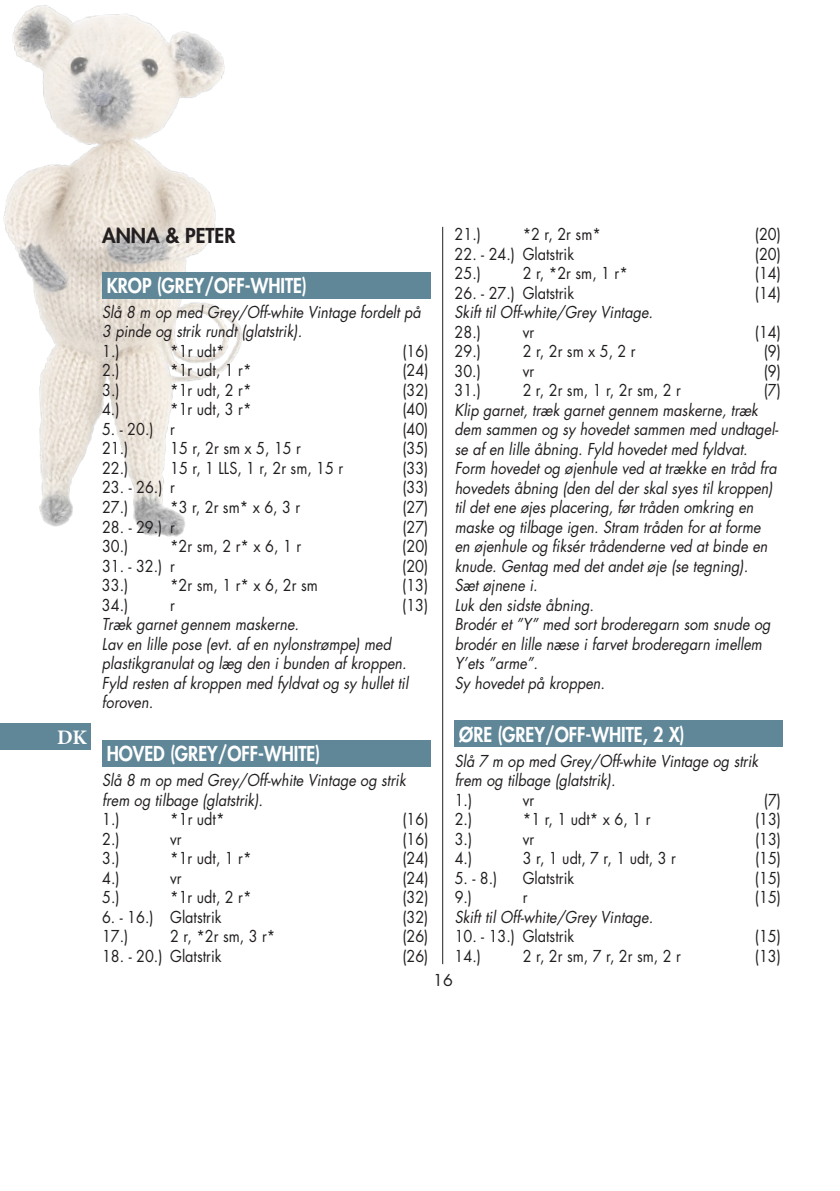
<style>
.page{position:relative;width:840px;height:1191px;background:#fff}
.page>*{position:absolute;margin:0;border:0;box-sizing:border-box;transform-origin:0 0}
.t1{font:700 20.6px "Minion Pro";color:#fff}
.t2{font:800 20px "Futura Std";color:#fff;scale:.9 1}
.t3{font:800 20px "Futura Std";color:#231f20}
.t4{font:italic 16px/19.4px "Futura Std";color:#231f20;scale:.9 1}
.t5{font:16px "Futura Std";color:#231f20;scale:.9 1}
.t6{font:16px "Futura Std";color:#231f20}
</style>
<div class="page">
<hr style="left:442px;top:227px;width:1px;height:737px;background:#231f20">
<div style="left:0;top:723px;width:91px;height:27px;background:#5f8798"></div>
<img style="left:3px;top:5px;width:274px;height:532px">
<div style="left:102px;top:272px;width:328px;height:26px;background:#5f8798"></div>
<div style="left:102px;top:740px;width:328px;height:26px;background:#5f8798"></div>
<div style="left:454px;top:720px;width:328px;height:27px;background:#5f8798"></div>
<p class="t1" style="left:57px;top:723px;width:31px">DK</p>
<p class="t3" style="left:102px;top:223px;width:135px">ANNA &amp; PETER</p>
<p class="t2" style="left:107px;top:273px;width:224px">KROP (GREY/OFF-WHITE)</p>
<p class="t4" style="left:102px;top:302px;width:355px">Slå 8 m op med Grey/Off-white Vintage fordelt på<br>3 pinde og strik rundt (glatstrik).</p>
<p class="t5" style="left:102px;top:341px;width:21px">1.)</p>
<p class="t5" style="left:170px;top:341px;width:62px">*1r udt*</p>
<p class="t5" style="left:402px;top:341px;width:30px">(16)</p>
<p class="t5" style="left:102px;top:360px;width:21px">2.)</p>
<p class="t5" style="left:170px;top:360px;width:92px">*1r udt, 1 r*</p>
<p class="t5" style="left:402px;top:360px;width:30px">(24)</p>
<p class="t5" style="left:102px;top:380px;width:21px">3.)</p>
<p class="t5" style="left:170px;top:380px;width:92px">*1r udt, 2 r*</p>
<p class="t5" style="left:402px;top:380px;width:30px">(32)</p>
<p class="t5" style="left:102px;top:399px;width:21px">4.)</p>
<p class="t5" style="left:170px;top:399px;width:92px">*1r udt, 3 r*</p>
<p class="t5" style="left:402px;top:399px;width:30px">(40)</p>
<p class="t5" style="left:102px;top:419px;width:82px">5. - 20.) r</p>
<p class="t5" style="left:402px;top:419px;width:30px">(40)</p>
<p class="t5" style="left:102px;top:438px;width:31px">21.)</p>
<p class="t5" style="left:170px;top:438px;width:147px">15 r, 2r sm x 5, 15 r</p>
<p class="t5" style="left:402px;top:438px;width:30px">(35)</p>
<p class="t5" style="left:102px;top:458px;width:31px">22.)</p>
<p class="t5" style="left:170px;top:458px;width:194px">15 r, 1 LLS, 1 r, 2r sm, 15 r</p>
<p class="t5" style="left:402px;top:458px;width:30px">(33)</p>
<p class="t5" style="left:102px;top:477px;width:82px">23. - 26.) r</p>
<p class="t5" style="left:402px;top:477px;width:30px">(33)</p>
<p class="t5" style="left:102px;top:497px;width:31px">27.)</p>
<p class="t5" style="left:170px;top:497px;width:146px">*3 r, 2r sm* x 6, 3 r</p>
<p class="t5" style="left:402px;top:497px;width:30px">(27)</p>
<p class="t5" style="left:102px;top:516px;width:82px">28. - 29.) r</p>
<p class="t5" style="left:402px;top:516px;width:30px">(27)</p>
<p class="t5" style="left:102px;top:536px;width:31px">30.)</p>
<p class="t5" style="left:170px;top:536px;width:147px">*2r sm, 2 r* x 6, 1 r</p>
<p class="t5" style="left:402px;top:536px;width:30px">(20)</p>
<p class="t5" style="left:102px;top:555px;width:82px">31. - 32.) r</p>
<p class="t5" style="left:402px;top:555px;width:30px">(20)</p>
<p class="t5" style="left:102px;top:575px;width:31px">33.)</p>
<p class="t5" style="left:170px;top:575px;width:166px">*2r sm, 1 r* x 6, 2r sm</p>
<p class="t5" style="left:402px;top:575px;width:30px">(13)</p>
<p class="t5" style="left:102px;top:594px;width:31px">34.)</p>
<p class="t5" style="left:170px;top:594px;width:7px">r</p>
<p class="t5" style="left:402px;top:594px;width:30px">(13)</p>
<p class="t4" style="left:102px;top:614px;width:342px">Træk garnet gennem maskerne.<br>Lav en lille pose (evt. af en nylonstrømpe) med plastikgranulat og læg den i bunden af kroppen.<br>Fyld resten af kroppen med fyldvat og sy hullet til foroven.</p>
<p class="t2" style="left:107px;top:741px;width:239px">HOVED (GREY/OFF-WHITE)</p>
<p class="t4" style="left:102px;top:770px;width:338px">Slå 8 m op med Grey/Off-white Vintage og strik frem og tilbage (glatstrik).</p>
<p class="t5" style="left:102px;top:809px;width:21px">1.)</p>
<p class="t5" style="left:170px;top:809px;width:62px">*1r udt*</p>
<p class="t5" style="left:402px;top:809px;width:30px">(16)</p>
<p class="t5" style="left:102px;top:828px;width:21px">2.)</p>
<p class="t5" style="left:170px;top:828px;width:14px">vr</p>
<p class="t5" style="left:402px;top:828px;width:30px">(16)</p>
<p class="t5" style="left:102px;top:848px;width:21px">3.)</p>
<p class="t5" style="left:170px;top:848px;width:92px">*1r udt, 1 r*</p>
<p class="t5" style="left:402px;top:848px;width:30px">(24)</p>
<p class="t5" style="left:102px;top:867px;width:21px">4.)</p>
<p class="t5" style="left:170px;top:867px;width:14px">vr</p>
<p class="t5" style="left:402px;top:867px;width:30px">(24)</p>
<p class="t5" style="left:102px;top:887px;width:21px">5.)</p>
<p class="t5" style="left:170px;top:887px;width:92px">*1r udt, 2 r*</p>
<p class="t5" style="left:402px;top:887px;width:30px">(32)</p>
<p class="t5" style="left:102px;top:906px;width:134px">6. - 16.) Glatstrik</p>
<p class="t5" style="left:402px;top:906px;width:30px">(32)</p>
<p class="t5" style="left:102px;top:926px;width:31px">17.)</p>
<p class="t5" style="left:170px;top:926px;width:118px">2 r, *2r sm, 3 r*</p>
<p class="t5" style="left:402px;top:926px;width:30px">(26)</p>
<p class="t5" style="left:102px;top:945px;width:134px">18. - 20.) Glatstrik</p>
<p class="t5" style="left:402px;top:945px;width:30px">(26)</p>
<p class="t5" style="left:454px;top:224px;width:31px">21.)</p>
<p class="t5" style="left:522px;top:224px;width:88px">*2 r, 2r sm*</p>
<p class="t5" style="left:754px;top:224px;width:30px">(20)</p>
<p class="t5" style="left:454px;top:243px;width:134px">22. - 24.) Glatstrik</p>
<p class="t5" style="left:754px;top:243px;width:30px">(20)</p>
<p class="t5" style="left:454px;top:263px;width:31px">25.)</p>
<p class="t5" style="left:522px;top:263px;width:118px">2 r, *2r sm, 1 r*</p>
<p class="t5" style="left:754px;top:263px;width:30px">(14)</p>
<p class="t5" style="left:454px;top:282px;width:134px">26. - 27.) Glatstrik</p>
<p class="t5" style="left:754px;top:282px;width:30px">(14)</p>
<p class="t4" style="left:454px;top:303px;width:222px">Skift til Off-white/Grey Vintage.</p>
<p class="t5" style="left:454px;top:321px;width:31px">28.)</p>
<p class="t5" style="left:522px;top:321px;width:14px">vr</p>
<p class="t5" style="left:754px;top:321px;width:30px">(14)</p>
<p class="t5" style="left:454px;top:341px;width:31px">29.)</p>
<p class="t5" style="left:522px;top:341px;width:127px">2 r, 2r sm x 5, 2 r</p>
<p class="t5" style="left:763px;top:341px;width:21px">(9)</p>
<p class="t5" style="left:454px;top:360px;width:31px">30.)</p>
<p class="t5" style="left:522px;top:360px;width:14px">vr</p>
<p class="t5" style="left:763px;top:360px;width:21px">(9)</p>
<p class="t5" style="left:454px;top:380px;width:31px">31.)</p>
<p class="t5" style="left:522px;top:380px;width:177px">2 r, 2r sm, 1 r, 2r sm, 2 r</p>
<p class="t5" style="left:763px;top:380px;width:21px">(7)</p>
<p class="t4" style="left:454px;top:400px;width:361px">Klip garnet, træk garnet gennem maskerne, træk dem sammen og sy hovedet sammen med undtagel&shy;se af en lille åbning. Fyld hovedet med fyldvat.<br>Form hovedet og øjenhule ved at trække en tråd fra hovedets åbning (den del der skal syes til kroppen) til det ene øjes placering, før tråden omkring en maske og tilbage igen. Stram tråden for at forme en øjenhule og fiksér trådenderne ved at binde en knude. Gentag med det andet øje (se tegning).<br>Sæt øjnene i.<br>Luk den sidste åbning.<br>Brodér et ”Y” med sort broderegarn som snude og brodér en lille næse i farvet broderegarn imellem Y’ets ”arme”.<br>Sy hovedet på kroppen.</p>
<p class="t2" style="left:459px;top:721px;width:252px">ØRE (GREY/OFF-WHITE, 2 X)</p>
<p class="t4" style="left:454px;top:751px;width:338px">Slå 7 m op med Grey/Off-white Vintage og strik frem og tilbage (glatstrik).</p>
<p class="t5" style="left:454px;top:789px;width:21px">1.)</p>
<p class="t5" style="left:522px;top:789px;width:14px">vr</p>
<p class="t5" style="left:763px;top:789px;width:21px">(7)</p>
<p class="t5" style="left:454px;top:809px;width:21px">2.)</p>
<p class="t5" style="left:522px;top:809px;width:143px">*1 r, 1 udt* x 6, 1 r</p>
<p class="t5" style="left:754px;top:809px;width:30px">(13)</p>
<p class="t5" style="left:454px;top:828px;width:21px">3.)</p>
<p class="t5" style="left:522px;top:828px;width:14px">vr</p>
<p class="t5" style="left:754px;top:828px;width:30px">(13)</p>
<p class="t5" style="left:454px;top:848px;width:21px">4.)</p>
<p class="t5" style="left:522px;top:848px;width:172px">3 r, 1 udt, 7 r, 1 udt, 3 r</p>
<p class="t5" style="left:754px;top:848px;width:30px">(15)</p>
<p class="t5" style="left:454px;top:867px;width:49px">5. - 8.)</p>
<p class="t5" style="left:522px;top:867px;width:59px">Glatstrik</p>
<p class="t5" style="left:754px;top:867px;width:30px">(15)</p>
<p class="t5" style="left:454px;top:887px;width:21px">9.)</p>
<p class="t5" style="left:522px;top:887px;width:7px">r</p>
<p class="t5" style="left:754px;top:887px;width:30px">(15)</p>
<p class="t4" style="left:454px;top:907px;width:222px">Skift til Off-white/Grey Vintage.</p>
<p class="t5" style="left:454px;top:926px;width:134px">10. - 13.) Glatstrik</p>
<p class="t5" style="left:754px;top:926px;width:30px">(15)</p>
<p class="t5" style="left:454px;top:945px;width:31px">14.)</p>
<p class="t5" style="left:522px;top:945px;width:177px">2 r, 2r sm, 7 r, 2r sm, 2 r</p>
<p class="t5" style="left:754px;top:945px;width:30px">(13)</p>
<p class="t6" style="left:433px;top:969px;width:21px">16</p>
</div>
